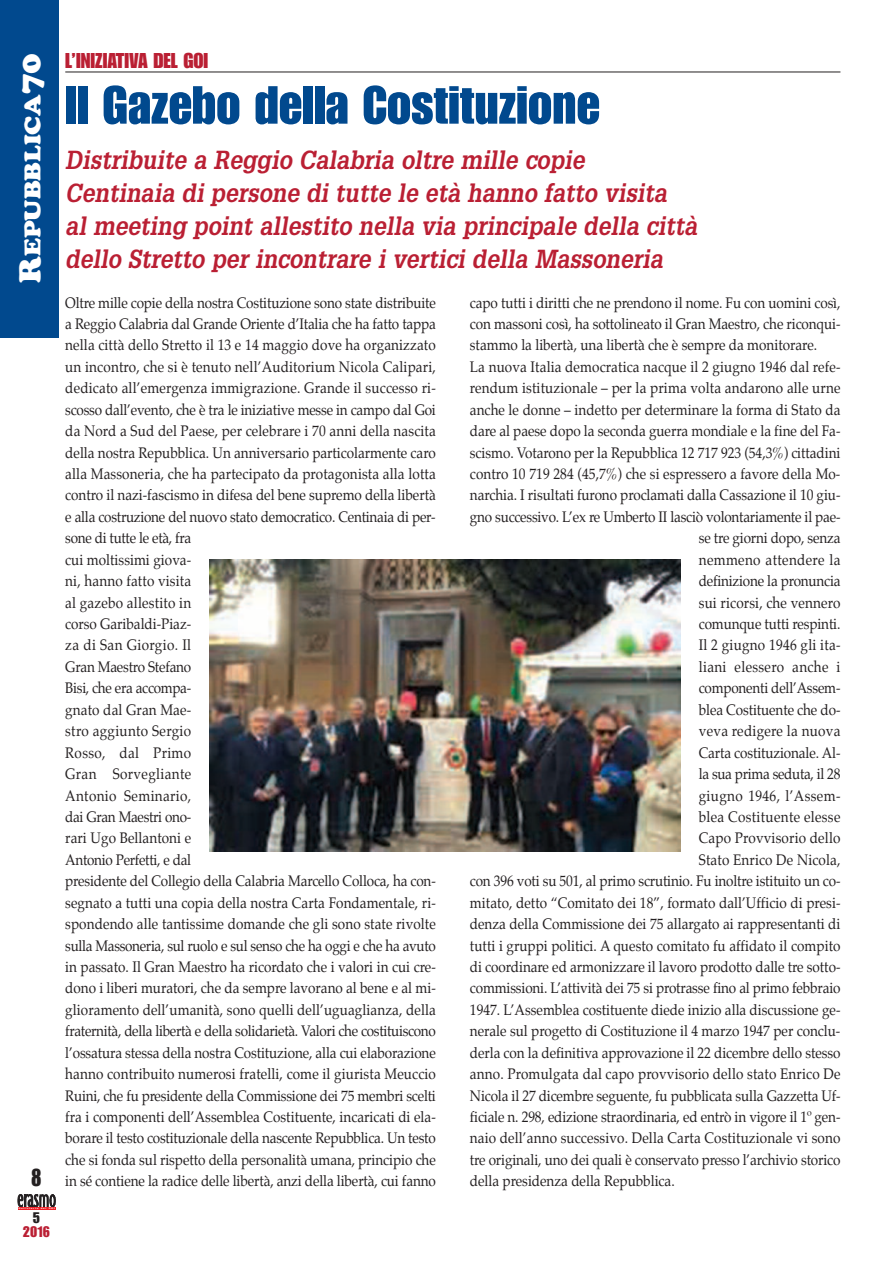
<style>
.page{position:relative;width:893px;height:1263px;background:#fff}
.page>*{position:absolute;margin:0;border:0;box-sizing:border-box;transform-origin:0 0}
.t1{font:52.5px "Impact";color:#01498e}
.t2{font:italic 700 25.5px/33px "Glypha";color:#ba1f33;scale:.9 1}
.t3{font:24px "Impact";color:#231f20;scale:.9 1}
.t4{font:22.5px "Cooper Black Std";color:#fff;scale:1.1 1}
.t5{font:21px "Impact";color:#ba1f33}
.t6{font:15px/21.5px "Palatino";color:#231f20;scale:.9 1}
.t7{font:15px "Palatino";letter-spacing:.025em;color:#231f20;scale:.9 1}
.t8{font:15px "Palatino";letter-spacing:-.025em;color:#231f20;scale:.9 1}
.t9{font:15px "Palatino";letter-spacing:.02em;color:#231f20;scale:.9 1}
.t10{font:15px "Impact";color:#ba1f33}
.t11{font:15px "Impact";color:#231f20}
.t12{font:700 2.1px "Officina Sans";letter-spacing:.2em;color:#fff;scale:1.53 1}
.s1{font-size:30px}
</style>
<div class="page">
<hr style="left:65px;top:72px;width:775px;height:1px;background:#231f20">
<div style="left:0;top:0;width:59px;height:338px;background:#01498e"></div>
<svg style="left:18px;top:1194px;width:38px;height:13px"></svg>
<hr style="left:18px;top:1207px;width:38px;height:2px;background:#ee1d23">
<img style="left:209px;top:559px;width:472px;height:293px">
<h3 class="t4" style="left:25px;top:283px;width:211px;rotate:-90deg"><span class="s1">R</span>EPUBBLICA<span class="s1">70</span></h3>
<h3 class="t3" style="left:31px;top:1169px;width:13px">8</h3>
<p class="t12" style="left:19px;top:1207px;width:25px">Notiziario del GOI</p>
<p class="t11" style="left:33px;top:1212px;width:9px">5</p>
<p class="t10" style="left:23px;top:1226px;width:29px">2016</p>
<h3 class="t5" style="left:65px;top:53px;width:145px">L’INIZIATIVA DEL GOI</h3>
<h1 class="t1" style="left:65px;top:86px;width:536px">Il Gazebo della Costituzione</h1>
<h2 class="t2" style="left:65px;top:144px;width:704px">Distribuite a Reggio Calabria oltre mille copie Centinaia di persone di tutte le età hanno fatto visita<br>al meeting point allestito nella via principale della città dello Stretto per incontrare i vertici della Massoneria</h2>
<p class="t6" style="left:65px;top:293px;width:413px">Oltre mille copie della nostra Costituzione sono state distribuite a Reggio Calabria dal Grande Oriente d’Italia che ha fatto tappa nella città dello Stretto il 13 e 14 maggio dove ha organizzato un incontro, che si è tenuto nell’Auditorium Nicola Calipari, dedicato all’emergenza immigrazione. Grande il successo ri&shy;scosso dall’evento, che è tra le iniziative messe in campo dal Goi da Nord a Sud del Paese, per celebrare i 70 anni della nascita della nostra Repubblica. Un anniversario particolarmente caro alla Massoneria, che ha partecipato da protagonista alla lotta contro il nazi-fascismo in difesa del bene supremo della libertà e alla costruzione del nuovo stato democratico. Centinaia di per&shy;sone di tutte le età, fra<br>cui moltissimi giova-<br>ni, hanno fatto visita<br>al gazebo allestito in<br>corso Garibaldi-Piaz-<br>za di San Giorgio. Il<br>Gran Maestro Stefano<br>Bisi, che era accompa-<br>gnato dal Gran Mae-<br>stro aggiunto Sergio<br>Rosso, dal Primo<br>Gran Sorvegliante<br>Antonio Seminario,<br>dai Gran Maestri ono-<br>rari Ugo Bellantoni e<br>Antonio Perfetti, e dal<br>presidente del Collegio della Calabria Marcello Colloca, ha con&shy;segnato a tutti una copia della nostra Carta Fondamentale, ri&shy;spondendo alle tantissime domande che gli sono state rivolte sulla Massoneria, sul ruolo e sul senso che ha oggi e che ha avuto in passato. Il Gran Maestro ha ricordato che i valori in cui cre&shy;dono i liberi muratori, che da sempre lavorano al bene e al mi&shy;glioramento dell’umanità, sono quelli dell’uguaglianza, della fraternità, della libertà e della solidarietà. Valori che costituiscono l’ossatura stessa della nostra Costituzione, alla cui elaborazione hanno contribuito numerosi fratelli, come il giurista Meuccio Ruini, che fu presidente della Commissione dei 75 membri scelti fra i componenti dell’Assemblea Costituente, incaricati di ela&shy;borare il testo costituzionale della nascente Repubblica. Un testo che si fonda sul rispetto della personalità umana, principio che in sé contiene la radice delle libertà, anzi della libertà, cui fanno</p>
<p class="t6" style="left:470px;top:293px;width:413px">capo tutti i diritti che ne prendono il nome. Fu con uomini così,</p>
<p class="t6" style="left:470px;top:314px;width:413px">con massoni così, ha sottolineato il Gran Maestro, che riconqui-</p>
<p class="t6" style="left:470px;top:336px;width:387px">stammo la libertà, una libertà che è sempre da monitorare.</p>
<p class="t6" style="left:470px;top:357px;width:413px">La nuova Italia democratica nacque il 2 giugno 1946 dal refe-</p>
<p class="t6" style="left:470px;top:378px;width:413px">rendum istituzionale – per la prima volta andarono alle urne</p>
<p class="t6" style="left:470px;top:400px;width:413px">anche le donne – indetto per determinare la forma di Stato da</p>
<p class="t6" style="left:470px;top:421px;width:413px">dare al paese dopo la seconda guerra mondiale e la fine del Fa-</p>
<p class="t6" style="left:470px;top:443px;width:413px">scismo. Votarono per la Repubblica 12 717 923 (54,3%) cittadini</p>
<p class="t6" style="left:470px;top:464px;width:413px">contro 10 719 284 (45,7%) che si espressero a favore della Mo-</p>
<p class="t6" style="left:470px;top:486px;width:413px">narchia. I risultati furono proclamati dalla Cassazione il 10 giu-</p>
<p class="t6" style="left:470px;top:507px;width:413px">gno successivo. L’ex re Umberto II lasciò volontariamente il pae-</p>
<p class="t6" style="left:699px;top:528px;width:159px">se tre giorni dopo, senza</p>
<p class="t7" style="left:699px;top:552px;width:159px">nemmeno attendere la</p>
<p class="t6" style="left:699px;top:571px;width:159px">definizione la pronuncia</p>
<p class="t6" style="left:699px;top:593px;width:159px">sui ricorsi, che vennero</p>
<p class="t6" style="left:699px;top:614px;width:159px">comunque tutti respinti.</p>
<p class="t6" style="left:699px;top:636px;width:159px">Il 2 giugno 1946 gli ita-</p>
<p class="t7" style="left:699px;top:660px;width:159px">liani elessero anche i</p>
<p class="t6" style="left:699px;top:678px;width:159px">componenti dell’Assem-</p>
<p class="t6" style="left:699px;top:700px;width:159px">blea Costituente che do-</p>
<p class="t9" style="left:699px;top:724px;width:159px">veva redigere la nuova</p>
<p class="t6" style="left:699px;top:743px;width:159px">Carta costituzionale. Al-</p>
<p class="t8" style="left:699px;top:767px;width:159px">la sua prima seduta, il 28</p>
<p class="t7" style="left:699px;top:788px;width:159px">giugno 1946, l’Assem-</p>
<p class="t7" style="left:699px;top:809px;width:159px">blea Costituente elesse</p>
<p class="t6" style="left:699px;top:828px;width:159px">Capo Provvisorio dello</p>
<p class="t6" style="left:699px;top:850px;width:159px">Stato Enrico De Nicola,</p>
<p class="t6" style="left:470px;top:871px;width:413px">con 396 voti su 501, al primo scrutinio. Fu inoltre istituito un co-</p>
<p class="t6" style="left:470px;top:893px;width:413px">mitato, detto “Comitato dei 18”, formato dall’Ufficio di presi-</p>
<p class="t6" style="left:470px;top:914px;width:413px">denza della Commissione dei 75 allargato ai rappresentanti di</p>
<p class="t6" style="left:470px;top:936px;width:413px">tutti i gruppi politici. A questo comitato fu affidato il compito</p>
<p class="t6" style="left:470px;top:957px;width:413px">di coordinare ed armonizzare il lavoro prodotto dalle tre sotto-</p>
<p class="t6" style="left:470px;top:978px;width:413px">commissioni. L’attività dei 75 si protrasse fino al primo febbraio</p>
<p class="t6" style="left:470px;top:1000px;width:413px">1947. L’Assemblea costituente diede inizio alla discussione ge-</p>
<p class="t6" style="left:470px;top:1021px;width:413px">nerale sul progetto di Costituzione il 4 marzo 1947 per conclu-</p>
<p class="t6" style="left:470px;top:1043px;width:413px">derla con la definitiva approvazione il 22 dicembre dello stesso</p>
<p class="t6" style="left:470px;top:1064px;width:413px">anno. Promulgata dal capo provvisorio dello stato Enrico De</p>
<p class="t6" style="left:470px;top:1086px;width:413px">Nicola il 27 dicembre seguente, fu pubblicata sulla Gazzetta Uf-</p>
<p class="t6" style="left:470px;top:1107px;width:413px">ficiale n. 298, edizione straordinaria, ed entrò in vigore il 1º gen-</p>
<p class="t6" style="left:470px;top:1128px;width:413px">naio dell’anno successivo. Della Carta Costituzionale vi sono</p>
<p class="t6" style="left:470px;top:1150px;width:413px">tre originali, uno dei quali è conservato presso l’archivio storico</p>
<p class="t6" style="left:470px;top:1171px;width:229px">della presidenza della Repubblica.</p>
</div>
